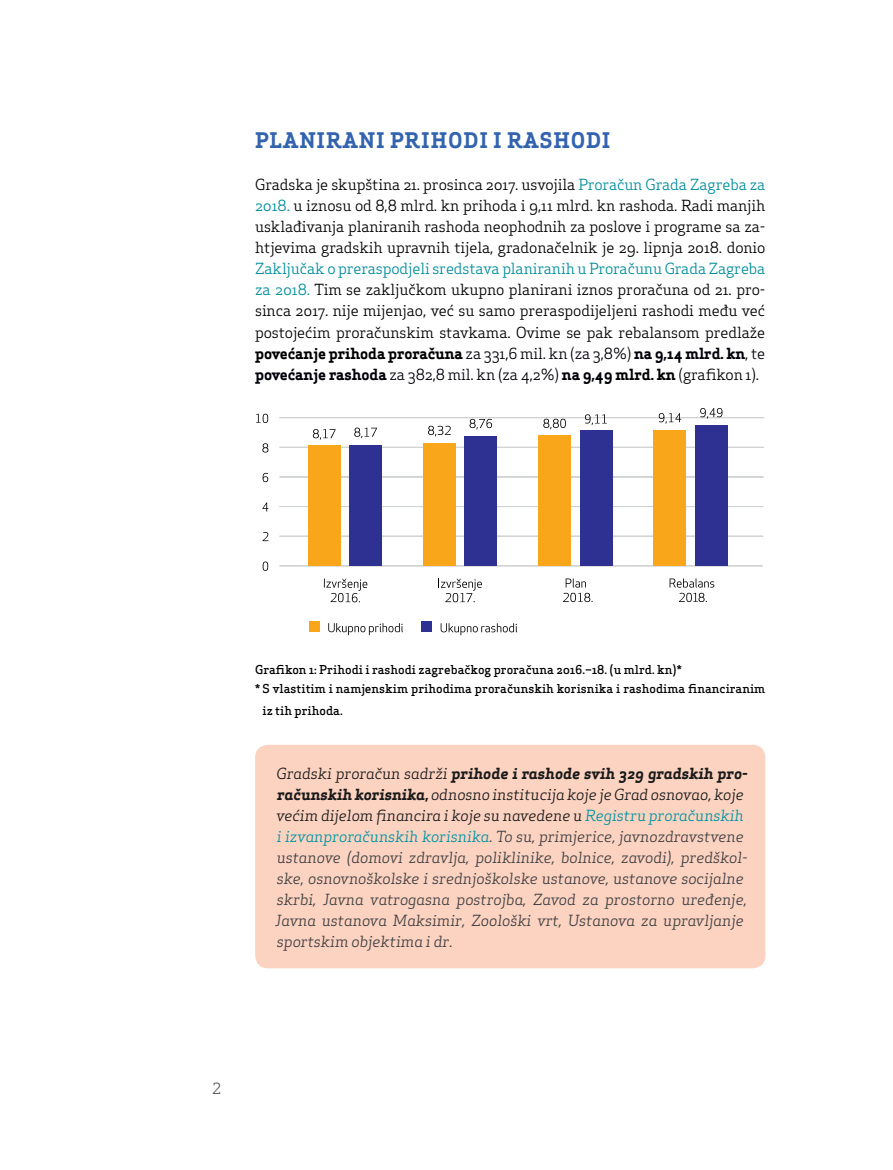
<style>
.page{position:relative;width:893px;height:1170px;background:#fff}
.page>*{position:absolute;margin:0;border:0;box-sizing:border-box;transform-origin:0 0}
.t1{font:700 21px "Apex Serif";letter-spacing:.05em;color:#3363af}
.t2{font:15px/21px "Apex Serif";letter-spacing:-.01em;color:#000;text-align:justify}
.t3{font:italic 15px/21px "Apex Serif";color:#414042}
.t4{font:15px "Apex Serif";color:#58595b}
.t5{font:500 12px/19.5px "Apex Serif";color:#000}
.s1{color:#008d9b}
.s2{font-weight:700}
.s3{color:#00000a}
.s4{font-weight:700;color:#00000a}
.s5{color:#1a1a1a}
.s6{font-weight:700;color:#1a1a1a}
.s7{font-weight:700;font-style:normal;color:#1a1a1a}
.s8{color:#0094a2}
</style>
<div class="page">
<div style="left:255px;top:744px;width:510px;height:224px;background:#fcd3c1;border-radius:13px"></div>
<div style="left:280px;top:417px;width:484px;height:1px;border:1px solid #d1d3d4"></div>
<div style="left:280px;top:447px;width:484px;height:1px;border:1px solid #d1d3d4"></div>
<div style="left:280px;top:477px;width:483px;height:1px;border:1px solid #d1d3d4"></div>
<div style="left:280px;top:506px;width:483px;height:1px;border:1px solid #d1d3d4"></div>
<div style="left:280px;top:536px;width:483px;height:1px;border:1px solid #d1d3d4"></div>
<div style="left:280px;top:565px;width:482px;height:1px;border:1px solid #d1d3d4"></div>
<svg style="left:324px;top:578px;width:43px;height:24px"></svg>
<svg style="left:438px;top:578px;width:44px;height:24px"></svg>
<svg style="left:563px;top:578px;width:30px;height:24px"></svg>
<svg style="left:441px;top:623px;width:76px;height:12px"></svg>
<svg style="left:328px;top:623px;width:75px;height:12px"></svg>
<svg style="left:354px;top:427px;width:23px;height:11px"></svg>
<svg style="left:428px;top:425px;width:23px;height:11px"></svg>
<svg style="left:469px;top:419px;width:23px;height:10px"></svg>
<svg style="left:543px;top:418px;width:23px;height:11px"></svg>
<svg style="left:585px;top:414px;width:22px;height:11px"></svg>
<svg style="left:313px;top:429px;width:23px;height:10px"></svg>
<svg style="left:670px;top:578px;width:44px;height:24px"></svg>
<svg style="left:659px;top:413px;width:22px;height:10px"></svg>
<svg style="left:700px;top:408px;width:22px;height:10px"></svg>
<div style="left:308px;top:444px;width:32px;height:121px;background:#faa61a"></div>
<div style="left:349px;top:444px;width:33px;height:121px;background:#2e3092"></div>
<div style="left:423px;top:443px;width:33px;height:122px;background:#faa61a"></div>
<div style="left:465px;top:435px;width:32px;height:130px;background:#2e3092"></div>
<div style="left:539px;top:435px;width:32px;height:130px;background:#faa61a"></div>
<div style="left:580px;top:430px;width:32px;height:135px;background:#2e3092"></div>
<div style="left:654px;top:429px;width:32px;height:136px;background:#faa61a"></div>
<div style="left:695px;top:425px;width:32px;height:140px;background:#2e3092"></div>
<svg style="left:263px;top:561px;width:5px;height:9px"></svg>
<svg style="left:262px;top:532px;width:6px;height:9px"></svg>
<svg style="left:262px;top:502px;width:6px;height:9px"></svg>
<svg style="left:263px;top:473px;width:5px;height:9px"></svg>
<svg style="left:262px;top:443px;width:6px;height:9px"></svg>
<svg style="left:256px;top:414px;width:12px;height:9px"></svg>
<div style="left:421px;top:621px;width:11px;height:11px;background:#2e3092"></div>
<div style="left:309px;top:621px;width:11px;height:11px;background:#faa61a"></div>
<h1 class="t1" style="left:255px;top:127px;width:357px">PLANIRANI PRIHODI I RASHODI</h1>
<p class="t2" style="left:255px;top:174px;width:512px">Gradska je skupština 21. prosinca 2017. usvojila <span class="s1">Proračun Grada Zagreba za 2018.</span> u iznosu od 8,8 mlrd. kn prihoda i 9,11 mlrd. kn rashoda. Radi manjih usklađivanja planiranih rashoda neophodnih za poslove i programe sa za&shy;htjevima gradskih upravnih tijela, gradonačelnik je 29. lipnja 2018. donio</p>
<p class="t2" style="left:255px;top:258px;width:512px"><span class="s1">Zaključak o preraspodjeli sredstava planiranih u Proračunu Grada Zagreba za 2018.</span> Tim se zaključkom ukupno planirani iznos proračuna od 21. pro&shy;sinca 2017. nije mijenjao, već su samo preraspodijeljeni rashodi među već postojećim proračunskim stavkama. Ovime se pak rebalansom predlaže <span class="s2">povećanje prihoda proračuna</span> <span class="s3">za 331,6 mil. kn (za 3,8%)</span> <span class="s4">na 9,14 mlrd. kn</span><span class="s3">, te </span><span class="s4">povećanje rashoda</span> <span class="s3">za 382,8 mil. kn (za 4,2%)</span> <span class="s4">na 9,49</span> <span class="s2">mlrd. kn</span> (grafikon 1).</p>
<p class="t5" style="left:255px;top:659px;width:512px">Grafikon 1: Prihodi i rashodi zagrebačkog proračuna 2016.–18. (u mlrd. kn)*<br>* S vlastitim i namjenskim prihodima proračunskih korisnika i rashodima financiranim</p>
<p class="t5" style="left:263px;top:700px;width:82px">iz tih prihoda.</p>
<p class="t3" style="left:275px;top:762px;width:474px"><span class="s5">Gradski proračun sadrži</span> <span class="s6">prihode i rashode svih 329 gradskih pro&shy;računskih korisnika</span><span class="s7">,</span> <span class="s5">odnosno institucija koje je Grad osnovao, koje većim dijelom financira i koje su navedene u</span> <span class="s8">Registru proračunskih i izvanproračunskih korisnika</span>. To su, primjerice, javnozdravstvene ustanove (domovi zdravlja, poliklinike, bolnice, zavodi), predškol&shy;ske, osnovnoškolske i srednjoškolske ustanove, ustanove socijalne skrbi, Javna vatrogasna postrojba, Zavod za prostorno uređenje, Javna ustanova Maksimir, Zoološki vrt, Ustanova za upravljanje sportskim objektima i dr.</p>
<p class="t4" style="left:212px;top:1078px;width:10px">2</p>
</div>
